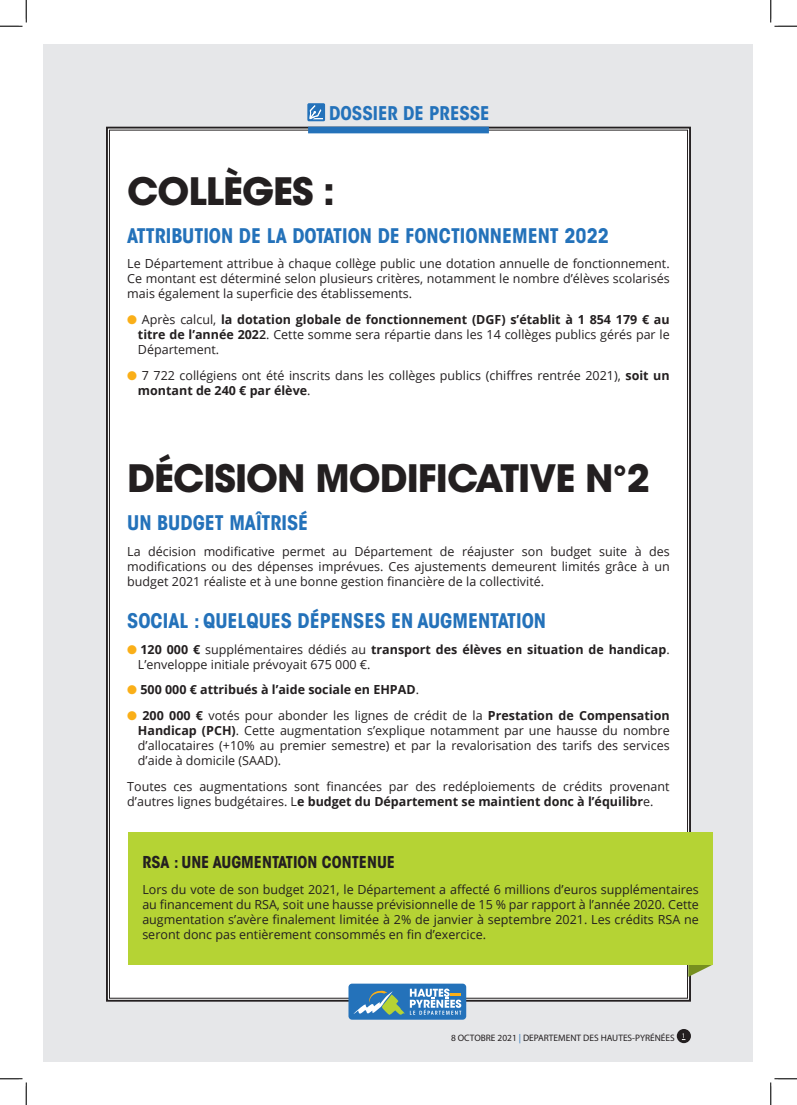
<style>
.page{position:relative;width:797px;height:1105px;background:#fff}
.page>*{position:absolute;margin:0;border:0;box-sizing:border-box;transform-origin:0 0}
.t1{font:700 37.5px "ITC Avant Garde Std";letter-spacing:-.025em;color:#231f20}
.t2{font:700 condensed 20px "ITC Avant Garde Std";color:#2472ba}
.t3{font:700 condensed 18.75px "ITC Avant Garde Std";color:#2472ba}
.t4{font:700 condensed 16.25px "ITC Avant Garde Std";color:#231f20}
.t5{font:12.5px/15px "Open Sans";color:#231f20;text-align:justify}
.t6{font:700 12.5px "Open Sans";color:#231f20}
.t7{font:9.38px "Myriad Pro";color:#231f20}
.s1{color:#faaf18}
.s2{font-weight:700}
.s3{font-weight:600}
.s4{font-weight:400}
.s5{color:#2472ba}
</style>
<div class="page">
<div style="left:44px;top:44px;width:709px;height:1017px;background:#e6e7e9"></div>
<div style="left:106px;top:126px;width:585px;height:876px;background:#fff"></div>
<div style="left:308px;top:127px;width:181px;height:6px;background:#2472ba"></div>
<div style="left:307px;top:103px;width:18px;height:18px;border:1px solid #2472ba"></div>
<svg style="left:309px;top:105px;width:14px;height:14px"></svg>
<div style="left:676px;top:1029px;width:15px;height:14px;background:#231f20;border-radius:50%"></div>
<div style="left:348px;top:984px;width:118px;height:36px;background:#2472ba;border-radius:4px"></div>
<svg style="left:353px;top:988px;width:108px;height:27px"></svg>
<svg style="left:688px;top:965px;width:24px;height:12px"></svg>
<div style="left:128px;top:832px;width:585px;height:133px;background:#b5d334"></div>
<svg style="left:0;top:0;width:27px;height:27px"></svg>
<svg style="left:0;top:1078px;width:27px;height:27px"></svg>
<svg style="left:770px;top:0;width:27px;height:27px"></svg>
<svg style="left:770px;top:1078px;width:27px;height:27px"></svg>
<h3 class="t3" style="left:329px;top:101px;width:162px">DOSSIER DE PRESSE</h3>
<h1 class="t1" style="left:127px;top:166px;width:209px">COLLÈGES :</h1>
<h2 class="t2" style="left:127px;top:223px;width:483px">ATTRIBUTION DE LA DOTATION DE FONCTIONNEMENT 2022</h2>
<p class="t5" style="left:127px;top:256px;width:544px">Le Département attribue à chaque collège public une dotation annuelle de fonctionnement.<br>Ce montant est déterminé selon plusieurs critères, notamment le nombre d’élèves scolarisés mais également la superficie des établissements.</p>
<p class="t5" style="left:138px;top:312px;width:533px;text-indent:-11px"><span class="s1">●</span> Après calcul, <span class="s2">la dotation globale de fonctionnement (DGF) s’établit à 1 854 179 € au titre de l’année 202</span><span class="s3">2</span>. Cette somme sera répartie dans les 14 collèges publics gérés par le Département.</p>
<p class="t5" style="left:138px;top:367px;width:533px;text-indent:-11px"><span class="s1">●</span> 7 722 collégiens ont été inscrits dans les collèges publics (chiffres rentrée 2021), <span class="s2">soit un montant de 240 € par élève</span>.</p>
<h1 class="t1" style="left:127px;top:454px;width:524px">DÉCISION MODIFICATIVE N°2</h1>
<h2 class="t2" style="left:127px;top:510px;width:182px">UN BUDGET MAÎTRISÉ</h2>
<p class="t5" style="left:127px;top:543px;width:544px">La décision modificative permet au Département de réajuster son budget suite à des modifications ou des dépenses imprévues. Ces ajustements demeurent limités grâce à un budget 2021 réaliste et à une bonne gestion financière de la collectivité.</p>
<h2 class="t2" style="left:127px;top:608px;width:420px">SOCIAL : QUELQUES DÉPENSES EN AUGMENTATION</h2>
<p class="t5" style="left:138px;top:641px;width:533px;text-indent:-11px"><span class="s1">●</span> <span class="s2">120 000 €</span> supplémentaires dédiés au <span class="s2">transport des élèves en situation de handicap</span>.<br>L’enveloppe initiale prévoyait 675 000 €.</p>
<p class="t6" style="left:127px;top:681px;width:293px"><span class="s1">●</span> 500 000 € attribués à l’aide sociale en EHPAD<span class="s4">.</span></p>
<p class="t5" style="left:138px;top:708px;width:533px;text-indent:-11px"><span class="s1">●</span> <span class="s2">200 000 €</span> votés pour abonder les lignes de crédit de la <span class="s2">Prestation de Compensation Handicap (PCH)</span>. Cette augmentation s’explique notamment par une hausse du nombre d’allocataires (+10% au premier semestre) et par la revalorisation des tarifs des services d’aide à domicile (SAAD).</p>
<p class="t5" style="left:127px;top:778px;width:544px">Toutes ces augmentations sont financées par des redéploiements de crédits provenant d’autres lignes budgétaires. L<span class="s2">e budget du Département se maintient donc à l’équilibr</span>e.</p>
<h3 class="t4" style="left:142px;top:852px;width:254px">RSA : UNE AUGMENTATION CONTENUE</h3>
<p class="t5" style="left:142px;top:881px;width:558px">Lors du vote de son budget 2021, le Département a affecté 6 millions d’euros supplémentaires au financement du RSA, soit une hausse prévisionnelle de 15 % par rapport à l’année 2020. Cette augmentation s’avère finalement limitée à 2% de janvier à septembre 2021. Les crédits RSA ne seront donc pas entièrement consommés en fin d’exercice.</p>
<p class="t7" style="left:451px;top:1032px;width:236px">8 OCTOBRE 2021 <span class="s5">|</span> DEPARTEMENT DES HAUTES-PYRÉNÉES <sup>1</sup></p>
</div>
